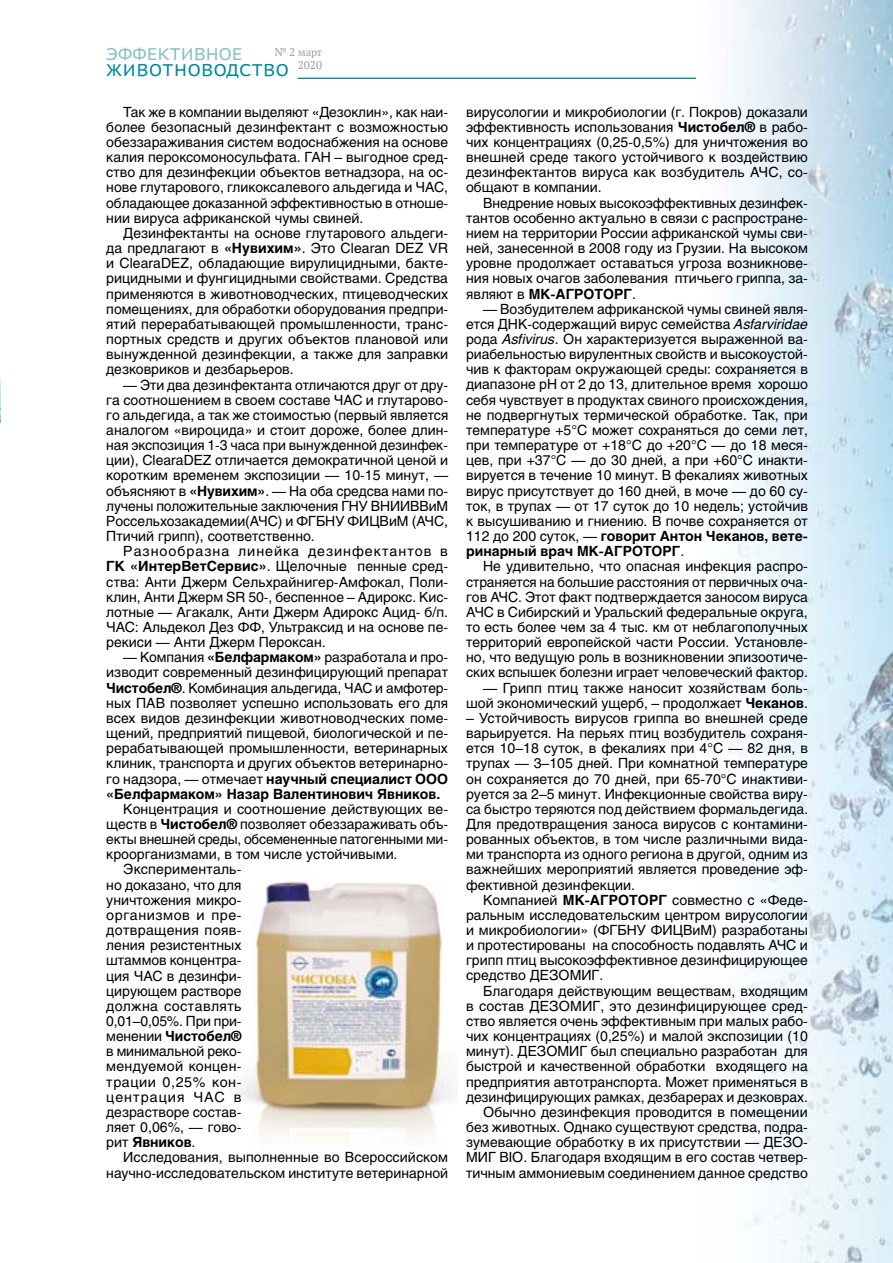
<style>
.page{position:relative;width:893px;height:1263px;background:#fff}
.page>*{position:absolute;margin:0;border:0;box-sizing:border-box;transform-origin:0 0}
.t1{font:18px "PT Astra Sans";letter-spacing:.03em;color:#089}
.t2{font:18px "PT Astra Sans";color:#8ac0cb}
.t3{font:13.95px/15.1px "Helios";color:#000;text-align:justify}
.t4{font:13.95px "Helios";letter-spacing:.02em;color:#000}
.t5{font:700 13.95px "Helios";letter-spacing:-.005em;color:#000}
.t6{font:13.95px "Helios";letter-spacing:.025em;color:#000}
.t7{font:13.95px "Helios";letter-spacing:.035em;color:#000}
.t8{font:13.95px "Helios";letter-spacing:.04em;color:#000}
.t9{font:13.95px "Helios";letter-spacing:.07em;color:#000}
.t10{font:12px "PT Astra Serif";color:#9d9d9c}
.s1{font-weight:700}
.s2{font-weight:400}
.s3{font-style:italic}
</style>
<div class="page">
<img style="left:0;top:378px;width:1px;height:46px">
<hr style="left:298px;top:78px;width:466px;height:1px;background:#089">
<img style="left:697px;top:0;width:196px;height:1263px">
<img style="left:240px;top:881px;width:211px;height:260px">
<p class="t2" style="left:106px;top:42px;width:138px">ЭФФЕКТИВНОЕ</p>
<p class="t1" style="left:106px;top:59px;width:184px">ЖИВОТНОВОДСТВО</p>
<p class="t10" style="left:275px;top:45px;width:49px">№ 2 март</p>
<p class="t10" style="left:298px;top:57px;width:26px">2020</p>
<p class="t3" style="left:106px;top:104px;width:343px;text-indent:17px">Так же в компании выделяют «Дезоклин», как наи&shy;более безопасный дезинфектант с возможностью обеззараживания систем водоснабжения на основе калия пероксомоносульфата. ГАН – выгодное сред&shy;ство для дезинфекции объектов ветнадзора, на ос&shy;нове глутарового, гликоксалевого альдегида и ЧАС, обладающее доказанной эффективностью в отноше&shy;нии вируса африканской чумы свиней.</p>
<p class="t3" style="left:106px;top:225px;width:343px;text-indent:17px">Дезинфектанты на основе глутарового альдеги&shy;да предлагают в <span class="s1">«Нувихим»</span>. Это Clearan DEZ VR и ClearaDEZ, обладающие вирулицидными, бакте&shy;рицидными и фунгицидными свойствами. Средства применяются в животноводческих, птицеводческих помещениях, для обработки оборудования предпри&shy;ятий перерабатывающей промышленности, транс&shy;портных средств и других объектов плановой или вынужденной дезинфекции, а также для заправки дезковриков и дезбарьеров.</p>
<p class="t3" style="left:106px;top:377px;width:343px;text-indent:17px">— Эти два дезинфектанта отличаются друг от дру&shy;га соотношением в своем составе ЧАС и глутарово&shy;го альдегида, а так же стоимостью (первый является аналогом «вироцида» и стоит дороже, более длин&shy;ная экспозиция 1-3 часа при вынужденной дезинфек&shy;ции), ClearaDEZ отличается демократичной ценой и коротким временем экспозиции — 10-15 минут, — объясняют в <span class="s1">«Нувихим»</span>. — На оба средсва нами по&shy;лучены положительные заключения ГНУ ВНИИВВиМ Россельхозакадемии(АЧС) и ФГБНУ ФИЦВиМ (АЧС, Птичий грипп), соответственно.</p>
<p class="t3" style="left:106px;top:543px;width:343px;text-indent:17px">Разнообразна линейка дезинфектантов в <span class="s1">ГК «ИнтерВетСервис»</span>. Щелочные пенные сред&shy;ства: Анти Джерм Сельхрайнигер-Амфокал, Поли&shy;клин, Анти Джерм SR 50-, беспенное – Адирокс. Кис&shy;лотные — Агакалк, Анти Джерм Адирокс Ацид- б/п.<br>ЧАС: Альдекол Дез ФФ, Ультраксид и на основе пе&shy;рекиси — Анти Джерм Пероксан.</p>
<p class="t3" style="left:106px;top:650px;width:343px;text-indent:17px">— Компания <span class="s1">«Белфармаком»</span> разработала и про&shy;изводит современный дезинфицирующий препарат <span class="s1">Чистобел®</span>. Комбинация альдегида, ЧАС и амфотер&shy;ных ПАВ позволяет успешно использовать его для всех видов дезинфекции животноводческих поме&shy;щений, предприятий пищевой, биологической и пе&shy;рерабатывающей промышленности, ветеринарных клиник, транспорта и других объектов ветеринарно&shy;го надзора, — отмечает <span class="s1">научный специалист ООО «Белфармаком» Назар Валентинович Явников.</span></p>
<p class="t3" style="left:123px;top:801px;width:326px">Концентрация и соотношение действующих ве-</p>
<p class="t3" style="left:106px;top:816px;width:343px">ществ в <span class="s1">Чистобел®</span> позволяет обеззараживать объ-</p>
<p class="t3" style="left:106px;top:831px;width:343px">екты внешней среды, обсемененные патогенными ми-</p>
<p class="t3" style="left:106px;top:847px;width:293px">кроорганизмами, в том числе устойчивыми.</p>
<p class="t3" style="left:123px;top:862px;width:120px">Эксперименталь-</p>
<p class="t3" style="left:106px;top:877px;width:137px">но доказано, что для</p>
<p class="t3" style="left:106px;top:892px;width:137px">уничтожения микро-</p>
<p class="t7" style="left:106px;top:907px;width:137px">организмов и пре-</p>
<p class="t4" style="left:106px;top:922px;width:137px">дотвращения появ-</p>
<p class="t3" style="left:106px;top:937px;width:137px">ления резистентных</p>
<p class="t3" style="left:106px;top:953px;width:137px">штаммов концентра-</p>
<p class="t3" style="left:106px;top:968px;width:137px">ция ЧАС в дезинфи-</p>
<p class="t3" style="left:106px;top:983px;width:137px">цирующем растворе</p>
<p class="t6" style="left:106px;top:997px;width:137px">должна составлять</p>
<p class="t3" style="left:106px;top:1013px;width:137px">0,01–0,05%. При при-</p>
<p class="t5" style="left:106px;top:1028px;width:137px"><span class="s2">менении</span> Чистобел®</p>
<p class="t3" style="left:106px;top:1043px;width:137px">в минимальной реко-</p>
<p class="t4" style="left:106px;top:1058px;width:137px">мендуемой концен-</p>
<p class="t8" style="left:106px;top:1073px;width:137px">трации 0,25% кон-</p>
<p class="t9" style="left:106px;top:1088px;width:137px">центрация ЧАС в</p>
<p class="t3" style="left:106px;top:1104px;width:137px">дезрастворе состав-</p>
<p class="t3" style="left:106px;top:1119px;width:137px">ляет 0,06%, — гово-</p>
<p class="t5" style="left:106px;top:1134px;width:91px"><span class="s2">рит</span> Явников<span class="s2">.</span></p>
<p class="t3" style="left:123px;top:1150px;width:326px">Исследования, выполненные во Всероссийском</p>
<p class="t3" style="left:106px;top:1165px;width:343px">научно-исследовательском институте ветеринарной</p>
<p class="t3" style="left:466px;top:104px;width:343px">вирусологии и микробиологии (г. Покров) доказали эффективность использования <span class="s1">Чистобел®</span> в рабо&shy;чих концентрациях (0,25-0,5%) для уничтожения во внешней среде такого устойчивого к воздействию дезинфектантов вируса как возбудитель АЧС, со&shy;общают в компании.</p>
<p class="t3" style="left:466px;top:195px;width:343px;text-indent:17px">Внедрение новых высокоэффективных дезинфек&shy;тантов особенно актуально в связи с распростране&shy;нием на территории России африканской чумы сви&shy;ней, занесенной в 2008 году из Грузии. На высоком уровне продолжает оставаться угроза возникнове&shy;ния новых очагов заболевания птичьего гриппа, за&shy;являют в <span class="s1">МК-АГРОТОРГ</span>.</p>
<p class="t3" style="left:466px;top:301px;width:343px;text-indent:17px">— Возбудителем африканской чумы свиней явля&shy;ется ДНК-содержащий вирус семейства <span class="s3">Asfarviridae </span>рода <span class="s3">Asfivirus</span>. Он характеризуется выраженной ва&shy;риабельностью вирулентных свойств и высокоустой&shy;чив к факторам окружающей среды: сохраняется в диапазоне рН от 2 до 13, длительное время хорошо себя чувствует в продуктах свиного происхождения, не подвергнутых термической обработке. Так, при температуре +5°C может сохраняться до семи лет, при температуре от +18°C до +20°C — до 18 меся&shy;цев, при +37°C — до 30 дней, а при +60°C инакти&shy;вируется в течение 10 минут. В фекалиях животных вирус присутствует до 160 дней, в моче — до 60 су&shy;ток, в трупах — от 17 суток до 10 недель; устойчив к высушиванию и гниению. В почве сохраняется от 112 до 200 суток, — <span class="s1">говорит Антон Чеканов, вете&shy;ринарный врач МК-АГРОТОРГ</span>.</p>
<p class="t3" style="left:466px;top:559px;width:343px;text-indent:17px">Не удивительно, что опасная инфекция распро&shy;страняется на большие расстояния от первичных оча&shy;гов АЧС. Этот факт подтверждается заносом вируса АЧС в Сибирский и Уральский федеральные округа, то есть более чем за 4 тыс. км от неблагополучных территорий европейской части России. Установле&shy;но, что ведущую роль в возникновении эпизоотиче&shy;ских вспышек болезни играет человеческий фактор.</p>
<p class="t3" style="left:466px;top:680px;width:343px;text-align:right">— Грипп птиц также наносит хозяйствам боль&shy;шой экономический ущерб, – продолжает <span class="s1">Чеканов</span>.</p>
<p class="t3" style="left:466px;top:710px;width:343px">– Устойчивость вирусов гриппа во внешней среде варьируется. На перьях птиц возбудитель сохраня&shy;ется 10–18 суток, в фекалиях при 4°С — 82 дня, в трупах — 3–105 дней. При комнатной температуре он сохраняется до 70 дней, при 65-70°С инактиви&shy;руется за 2–5 минут. Инфекционные свойства виру&shy;са быстро теряются под действием формальдегида.<br>Для предотвращения заноса вирусов с контамини&shy;рованных объектов, в том числе различными вида&shy;ми транспорта из одного региона в другой, одним из важнейших мероприятий является проведение эф&shy;фективной дезинфекции.</p>
<p class="t3" style="left:466px;top:892px;width:343px;text-indent:17px">Компанией <span class="s1">МК-АГРОТОРГ</span> совместно с «Феде&shy;ральным исследовательским центром вирусологии и микробиологии» (ФГБНУ ФИЦВиМ) разработаны и протестированы на способность подавлять АЧС и грипп птиц высокоэффективное дезинфицирующее средство ДЕЗОМИГ.</p>
<p class="t3" style="left:466px;top:983px;width:343px;text-align:right">Благодаря действующим веществам, входящим<br>в состав ДЕЗОМИГ, это дезинфицирующее сред&shy;ство является очень эффективным при малых рабо&shy;чих концентрациях (0,25%) и малой экспозиции (10 минут). ДЕЗОМИГ был специально разработан для быстрой и качественной обработки входящего на предприятия автотранспорта. Может применяться в дезинфицирующих рамках, дезбарерах и дезковрах.<br>Обычно дезинфекция проводится в помещении без животных. Однако существуют средства, подра&shy;зумевающие обработку в их присутствии — ДЕЗО-МИГ BIO. Благодаря входящим в его состав четвер&shy;тичным аммониевым соединением данное средство</p>
</div>
